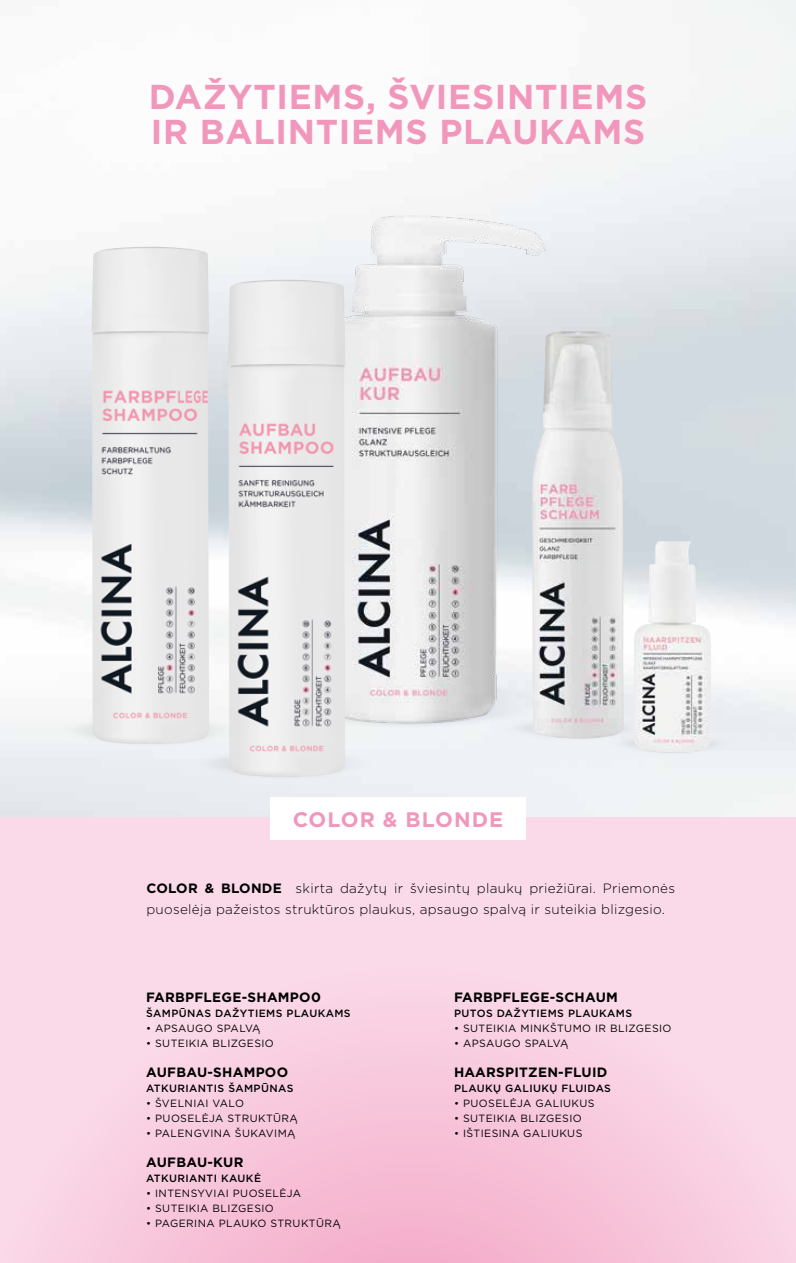
<style>
.page{position:relative;width:796px;height:1263px;background:#fff}
.page>*{position:absolute;margin:0;border:0;box-sizing:border-box;transform-origin:0 0}
.t1{font:700 34.5px/34.5px "Gotham";letter-spacing:.02em;color:#f197bc}
.t2{font:700 21px "Gotham";letter-spacing:.045em;color:#f197bc}
.t3{font:300 13.5px/21px "Gotham";letter-spacing:.02em;color:#000}
.t4{font:700 13.5px "Gotham";letter-spacing:.02em;color:#000}
.t5{font:10.5px "Gotham";letter-spacing:.04em;color:#000}
.t6{font:500 10.5px "Gotham";letter-spacing:.04em;color:#000}
.s1{font-weight:700}
</style>
<div class="page">
<svg style="left:0;top:817px;width:795px;height:446px;background:#f9d1e2"></svg>
<div style="left:56px;top:714px;width:193px;height:33px;background:#edf1f2;border-radius:50%"></div>
<div style="left:190px;top:747px;width:193px;height:33px;background:#ebeef3;border-radius:50%"></div>
<div style="left:603px;top:732px;width:139px;height:24px;background:#ebeef3;border-radius:50%"></div>
<div style="left:497px;top:715px;width:157px;height:26px;background:#e9ecf1;border-radius:50%"></div>
<img style="left:633px;top:541px;width:78px;height:212px">
<img style="left:91px;top:247px;width:118px;height:497px">
<img style="left:556px;top:330px;width:67px;height:409px">
<img style="left:300px;top:202px;width:256px;height:541px">
<img style="left:227px;top:280px;width:118px;height:497px">
<div style="left:270px;top:797px;width:255px;height:43px;background:#fff"></div>
<h1 class="t1" style="left:149px;top:80px;width:499px">DAŽYTIEMS, ŠVIESINTIEMS<br>IR BALINTIEMS PLAUKAMS</h1>
<h2 class="t2" style="left:292px;top:805px;width:212px">COLOR &amp; BLONDE</h2>
<p class="t3" style="left:146px;top:877px;width:530px"><span class="s1">COLOR &amp; BLONDE</span> skirta dažytų ir šviesintų plaukų priežiūrai. Priemonės puoselėja pažeistos struktūros plaukus, apsaugo spalvą ir suteikia blizgesio.</p>
<p class="t4" style="left:146px;top:988px;width:176px">FARBPFLEGE-SHAMPO0</p>
<p class="t6" style="left:146px;top:1006px;width:206px">ŠAMPŪNAS DAŽYTIEMS PLAUKAMS</p>
<p class="t5" style="left:146px;top:1021px;width:116px">• APSAUGO SPALVĄ</p>
<p class="t5" style="left:146px;top:1036px;width:129px">• SUTEIKIA BLIZGESIO</p>
<p class="t4" style="left:146px;top:1063px;width:143px">AUFBAU-SHAMPOO</p>
<p class="t6" style="left:146px;top:1081px;width:149px">ATKURIANTIS ŠAMPŪNAS</p>
<p class="t5" style="left:146px;top:1096px;width:99px">• ŠVELNIAI VALO</p>
<p class="t5" style="left:146px;top:1111px;width:153px">• PUOSELĖJA STRUKTŪRĄ</p>
<p class="t5" style="left:146px;top:1126px;width:151px">• PALENGVINA ŠUKAVIMĄ</p>
<p class="t4" style="left:146px;top:1153px;width:99px">AUFBAU-KUR</p>
<p class="t6" style="left:146px;top:1171px;width:116px">ATKURIANTI KAUKĖ</p>
<p class="t5" style="left:146px;top:1186px;width:156px">• INTENSYVIAI PUOSELĖJA</p>
<p class="t5" style="left:146px;top:1201px;width:129px">• SUTEIKIA BLIZGESIO</p>
<p class="t5" style="left:146px;top:1216px;width:196px">• PAGERINA PLAUKO STRUKTŪRĄ</p>
<p class="t4" style="left:454px;top:988px;width:165px">FARBPFLEGE-SCHAUM</p>
<p class="t6" style="left:454px;top:1006px;width:179px">PUTOS DAŽYTIEMS PLAUKAMS</p>
<p class="t5" style="left:454px;top:1021px;width:219px">• SUTEIKIA MINKŠTUMO IR BLIZGESIO</p>
<p class="t5" style="left:454px;top:1036px;width:116px">• APSAUGO SPALVĄ</p>
<p class="t4" style="left:454px;top:1063px;width:155px">HAARSPITZEN-FLUID</p>
<p class="t6" style="left:454px;top:1081px;width:158px">PLAUKŲ GALIUKŲ FLUIDAS</p>
<p class="t5" style="left:454px;top:1096px;width:142px">• PUOSELĖJA GALIUKUS</p>
<p class="t5" style="left:454px;top:1111px;width:129px">• SUTEIKIA BLIZGESIO</p>
<p class="t5" style="left:454px;top:1126px;width:130px">• IŠTIESINA GALIUKUS</p>
</div>
